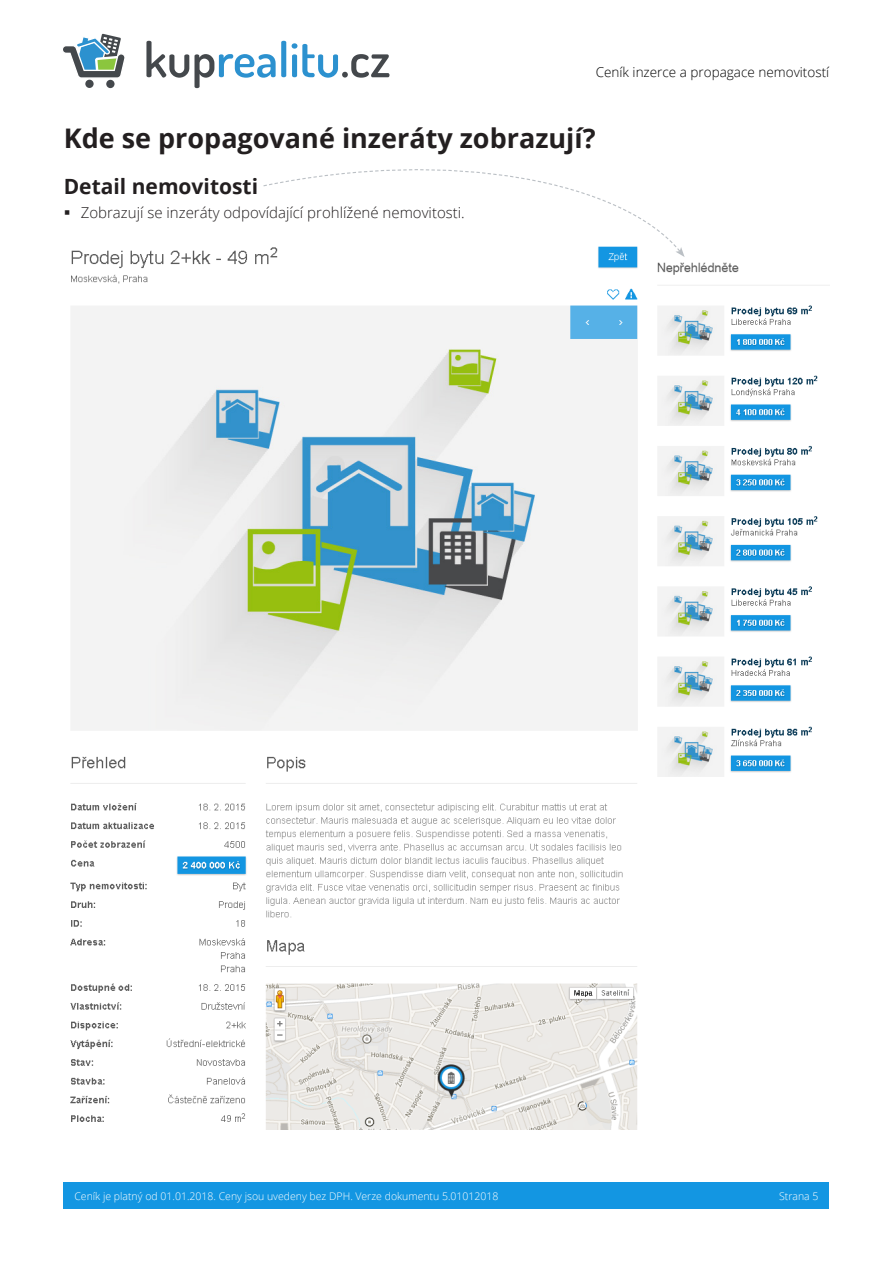
<style>
.page{position:relative;width:893px;height:1263px;background:#fff}
.page>*{position:absolute;margin:0;border:0;box-sizing:border-box;transform-origin:0 0}
.Styl_odstavce2{font:700 27px "Open Sans";color:#231f20}
.t1{font:700 21px "Open Sans";color:#231f20}
.t2{font:300 15px "Open Sans";color:#231f20}
.t3{font:300 13.5px "Open Sans";color:#000}
.t4{font:300 10.5px "Open Sans";color:#fff}
</style>
<div class="page">
<svg style="left:63px;top:33px;width:62px;height:45px"></svg>
<div style="left:85px;top:80px;width:9px;height:8px;background:#44484c;border-radius:50%"></div>
<div style="left:106px;top:80px;width:9px;height:8px;background:#44484c;border-radius:50%"></div>
<svg style="left:146px;top:41px;width:140px;height:47px"></svg>
<svg style="left:292px;top:43px;width:97px;height:35px"></svg>
<div style="left:64px;top:1182px;width:765px;height:27px;background:#1396e2"></div>
<img style="left:70px;top:250px;width:759px;height:880px">
<svg style="left:262px;top:169px;width:423px;height:88px"></svg>
<p class="t3" style="left:596px;top:63px;width:235px">Ceník inzerce a propagace nemovitostí</p>
<p class="Styl_odstavce2" style="left:64px;top:119px;width:533px">Kde se propagované inzeráty zobrazují?</p>
<p class="t1" style="left:64px;top:172px;width:196px">Detail nemovitosti</p>
<p class="t2" style="left:81px;top:202px;width:385px">Zobrazují se inzeráty odpovídající prohlížené nemovitosti.</p>
<p class="t4" style="left:74px;top:1189px;width:426px">Ceník je platný od 01.01.2018. Ceny jsou uvedeny bez DPH. Verze dokumentu 5.01012018</p>
<p class="t4" style="left:779px;top:1189px;width:41px">Strana 5</p>
</div>
